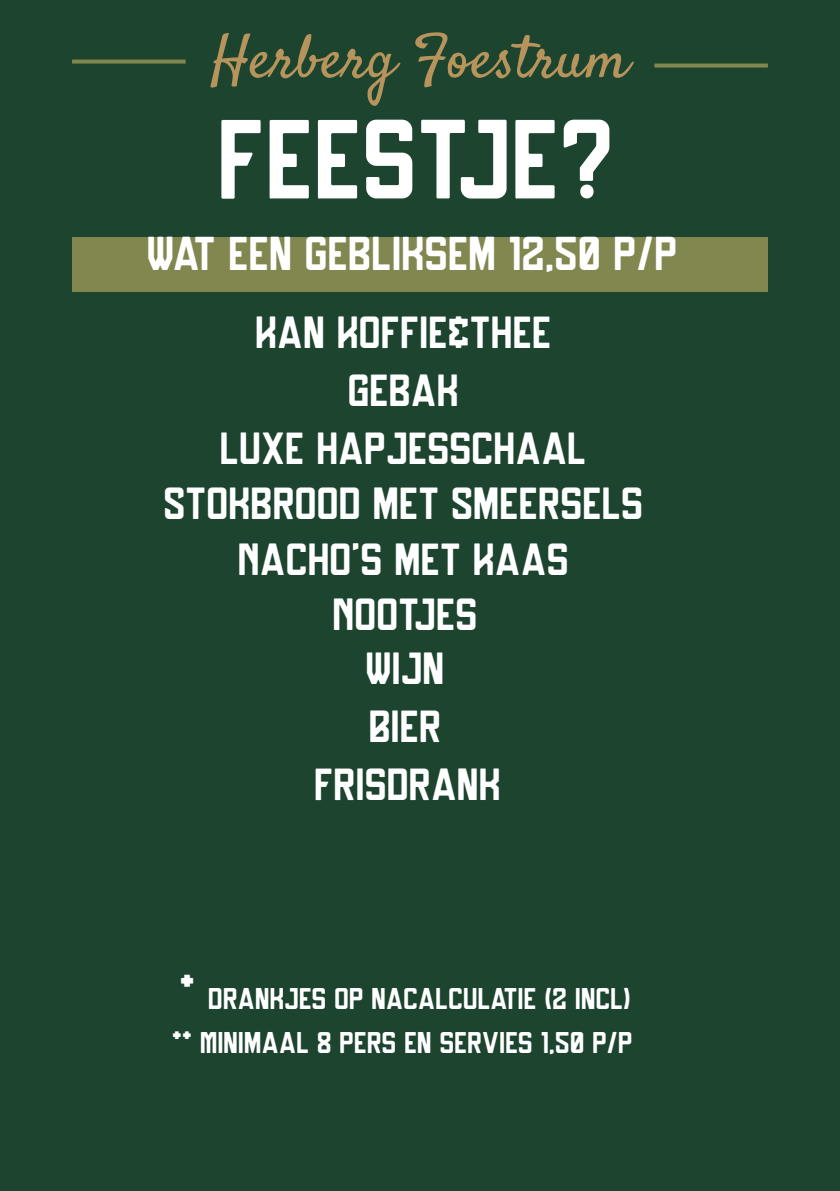
<style>
.page{position:relative;width:840px;height:1191px;background:#fff}
.page>*{position:absolute;margin:0;border:0;box-sizing:border-box;transform-origin:0 0}
.t1{font:90px "Django";color:#fff}
.t2{font:60px "Satisfy";color:#b7945b}
.t3{font:38px "Django";color:#fff}
.t4{font:36px "Django";color:#fff}
.t5{font:24px "Django";color:#fff}
.s1{font-size:38px}
</style>
<div class="page">
<div style="left:0;top:0;width:839px;height:1191px;background:#1c442f"></div>
<svg style="left:72px;top:60px;width:113px;height:4px"></svg>
<svg style="left:654px;top:64px;width:113px;height:4px"></svg>
<div style="left:72px;top:237px;width:695px;height:54px;background:#828750"></div>
<p class="t2" style="left:211px;top:20px;width:419px">Herberg Foestrum</p>
<p class="t1" style="left:221px;top:99px;width:398px">FEESTJE?</p>
<p class="t3" style="left:148px;top:228px;width:532px">WAT EEN GEBLIKSEM 12,50 P/P</p>
<p class="t4" style="left:257px;top:308px;width:297px">KAN KOFFIE&amp;THEE</p>
<p class="t4" style="left:349px;top:366px;width:113px">GEBAK</p>
<p class="t4" style="left:221px;top:424px;width:368px">LUXE HAPJESSCHAAL</p>
<p class="t4" style="left:165px;top:479px;width:481px">STOKBROOD MET SMEERSELS</p>
<p class="t4" style="left:239px;top:535px;width:332px">NACHO’S MET KAAS</p>
<p class="t4" style="left:334px;top:590px;width:146px">NOOTJES</p>
<p class="t4" style="left:367px;top:644px;width:81px">WIJN</p>
<p class="t4" style="left:370px;top:702px;width:74px">BIER</p>
<p class="t4" style="left:316px;top:760px;width:188px">FRISDRANK</p>
<p class="t5" style="left:181px;top:982px;width:452px"><span class="s1">*</span> DRANKJES OP NACALCULATIE (2 INCL)</p>
<p class="t5" style="left:173px;top:1026px;width:462px">** MINIMAAL 8 PERS EN SERVIES 1,50 P/P</p>
</div>
